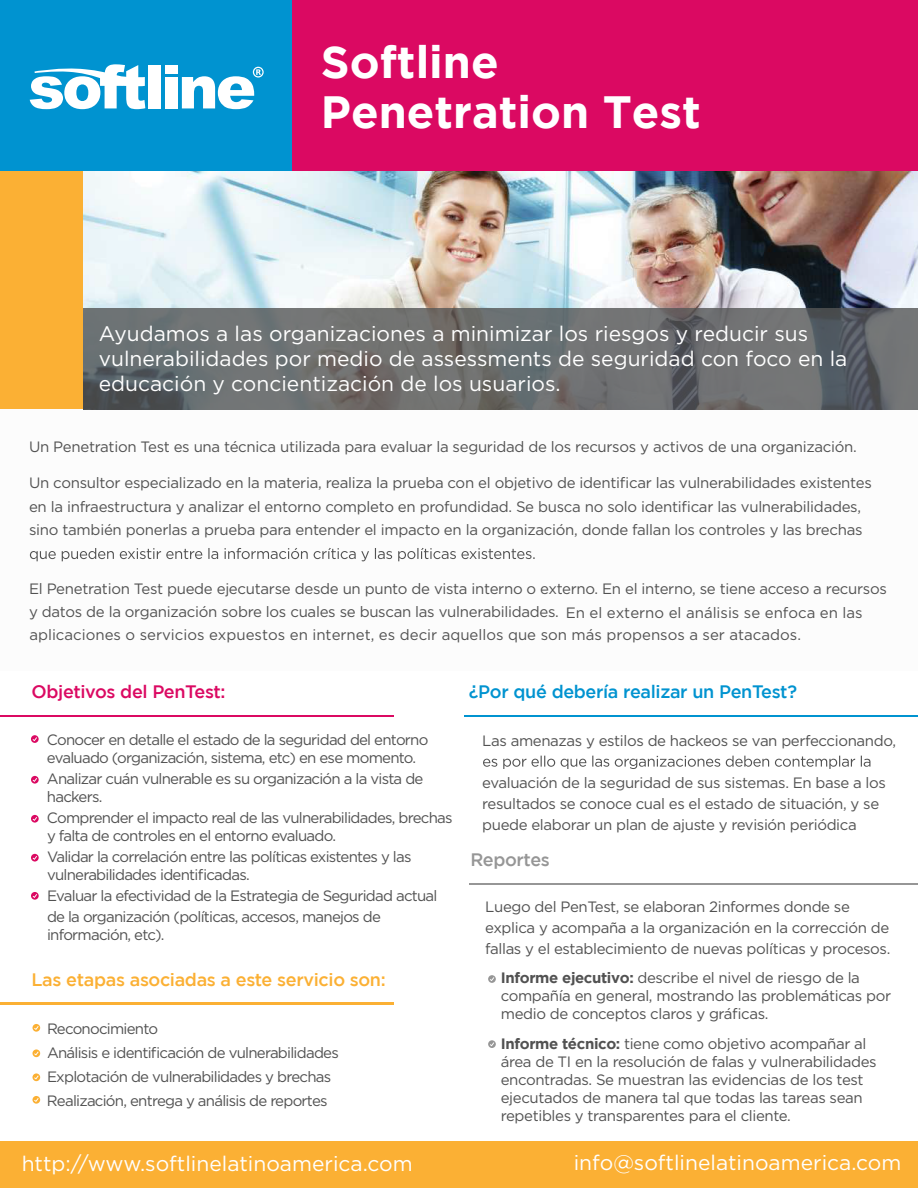
<style>
.page{position:relative;width:918px;height:1188px;background:#fff}
.page>*{position:absolute;margin:0;border:0;box-sizing:border-box;transform-origin:0 0}
.t1{font:700 45.15px/50.2px "Gotham";color:#fff}
.t2{font:21px/25.2px "Gotham";color:#fff}
.t3{font:500 18px "Gotham";letter-spacing:-.02em;color:#fbb034}
.t4{font:500 18px "Gotham";letter-spacing:-.02em;color:#0093d0}
.t5{font:500 18px "Gotham";letter-spacing:-.02em;color:#db0962}
.t6{font:500 18px "Gotham";letter-spacing:-.02em;color:#969696}
.t7{font:15px/18px "Gotham";letter-spacing:-.025em;color:#525252}
.t8{font:15px/18px "Gotham";letter-spacing:-.05em;color:#525252}
.t9{font:15px "Gotham";color:#525252}
.s1{font-weight:700}
</style>
<div class="page">
<div style="left:0;top:0;width:293px;height:171px;background:#0093d0"></div>
<div style="left:0;top:1142px;width:918px;height:46px;background:#fbb034"></div>
<div style="left:0;top:171px;width:84px;height:238px;background:#fbb034"></div>
<div style="left:148px;top:65px;width:12px;height:43px;background:#fff"></div>
<div style="left:165px;top:77px;width:12px;height:31px;background:#fff"></div>
<div style="left:165px;top:65px;width:12px;height:8px;background:#fff"></div>
<svg style="left:30px;top:64px;width:115px;height:45px"></svg>
<svg style="left:182px;top:67px;width:82px;height:42px"></svg>
<div style="left:293px;top:0;width:625px;height:171px;background:#db0962"></div>
<img style="left:84px;top:171px;width:834px;height:137px">
<svg style="left:84px;top:308px;width:834px;height:101px;background:#6a6d6e"></svg>
<svg style="left:483px;top:756px;width:387px;height:13px"></svg>
<svg style="left:30px;top:548px;width:505px;height:13px"></svg>
<hr style="left:0;top:715px;width:393px;height:2px;background:#db0962">
<hr style="left:464px;top:715px;width:454px;height:2px;background:#0093d0">
<hr style="left:0;top:1003px;width:393px;height:2px;background:#fbb034">
<hr style="left:469px;top:883px;width:449px;height:2px;background:#969696">
<svg style="left:31px;top:735px;width:8px;height:8px"></svg>
<svg style="left:31px;top:776px;width:8px;height:8px"></svg>
<svg style="left:31px;top:815px;width:8px;height:8px"></svg>
<svg style="left:31px;top:854px;width:8px;height:8px"></svg>
<svg style="left:31px;top:892px;width:8px;height:8px"></svg>
<svg style="left:32px;top:1024px;width:8px;height:8px"></svg>
<svg style="left:32px;top:1049px;width:8px;height:8px"></svg>
<svg style="left:32px;top:1073px;width:8px;height:8px"></svg>
<svg style="left:32px;top:1096px;width:8px;height:8px"></svg>
<svg style="left:488px;top:975px;width:8px;height:8px"></svg>
<svg style="left:488px;top:1040px;width:8px;height:8px"></svg>
<h1 class="t1" style="left:321px;top:35px;width:382px">Softline<br>Penetration Test</h1>
<h2 class="t2" style="left:99px;top:321px;width:750px">Ayudamos a las organizaciones a minimizar los riesgos y reducir sus vulnerabilidades por medio de assessments de seguridad con foco en la educación y concientización de los usuarios.</h2>
<p class="t7" style="left:29px;top:437px;width:829px">Un Penetration Test es una técnica utilizada para evaluar la seguridad de los recursos y activos de una organización.</p>
<p class="t7" style="left:29px;top:470px;width:844px;line-height:23.7px">Un consultor especializado en la materia, realiza la prueba con el objetivo de identificar las vulnerabilidades existentes en la infraestructura y analizar el entorno completo en profundidad. Se busca no solo identificar las vulnerabilidades, sino también ponerlas a prueba para entender el impacto en la organización, donde fallan los controles y las brechas</p>
<p class="t7" style="left:29px;top:576px;width:859px;line-height:23.7px">El Penetration Test puede ejecutarse desde un punto de vista interno o externo. En el interno, se tiene acceso a recursos y datos de la organización sobre los cuales se buscan las vulnerabilidades. En el externo el análisis se enfoca en las</p>
<p class="t9" style="left:29px;top:625px;width:773px">aplicaciones o servicios expuestos en internet, es decir aquellos que son más propensos a ser atacados.</p>
<p class="t5" style="left:31px;top:682px;width:196px">Objetivos del PenTest:</p>
<p class="t4" style="left:469px;top:682px;width:330px">¿Por qué debería realizar un PenTest?</p>
<p class="t8" style="left:47px;top:731px;width:383px">Conocer en detalle el estado de la seguridad del entorno evaluado (organización, sistema, etc) en ese momento.</p>
<p class="t8" style="left:47px;top:770px;width:378px">Analizar cuán vulnerable es su organización a la vista de hackers.</p>
<p class="t8" style="left:47px;top:809px;width:407px">Comprender el impacto real de las vulnerabilidades, brechas y falta de controles en el entorno evaluado.</p>
<p class="t8" style="left:47px;top:848px;width:366px">Validar la correlación entre las políticas existentes y las vulnerabilidades identificadas.</p>
<p class="t8" style="left:47px;top:885px;width:392px;line-height:21px">Evaluar la efectividad de la Estrategia de Seguridad actual de la organización (políticas, accesos, manejos de</p>
<p class="t8" style="left:47px;top:926px;width:119px">información, etc).</p>
<p class="t3" style="left:31px;top:970px;width:356px">Las etapas asociadas a este servicio son:</p>
<p class="t8" style="left:47px;top:1016px;width:293px;line-height:24px">Reconocimiento<br>Análisis e identificación de vulnerabilidades Explotación de vulnerabilidades y brechas Realización, entrega y análisis de reportes</p>
<p class="t7" style="left:482px;top:731px;width:415px">Las amenazas y estilos de hackeos se van perfeccionando,</p>
<p class="t7" style="left:482px;top:771px;width:405px;line-height:21px">evaluación de la seguridad de sus sistemas. En base a los resultados se conoce cual es el estado de situación, y se puede elaborar un plan de ajuste y revisión periódica</p>
<p class="t6" style="left:470px;top:850px;width:81px">Reportes</p>
<p class="t7" style="left:485px;top:896px;width:407px;line-height:21px">Luego del PenTest, se elaboran 2informes donde se explica y acompaña a la organización en la corrección de fallas y el establecimiento de nuevas políticas y procesos.</p>
<p class="t7" style="left:501px;top:968px;width:392px"><span class="s1">Informe ejecutivo:</span> describe el nivel de riesgo de la compañía en general, mostrando las problemáticas por medio de conceptos claros y gráficas.</p>
<p class="t7" style="left:501px;top:1034px;width:377px"><span class="s1">Informe técnico:</span> tiene como objetivo acompañar al área de TI en la resolución de falas y vulnerabilidades encontradas. Se muestran las evidencias de los test ejecutados de manera tal que todas las tareas sean repetibles y transparentes para el cliente.</p>
<h2 class="t2" style="left:22px;top:1150px;width:392px">http://www.softlinelatinoamerica.com</h2>
<h2 class="t2" style="left:574px;top:1150px;width:329px">info@softlinelatinoamerica.com</h2>
</div>
